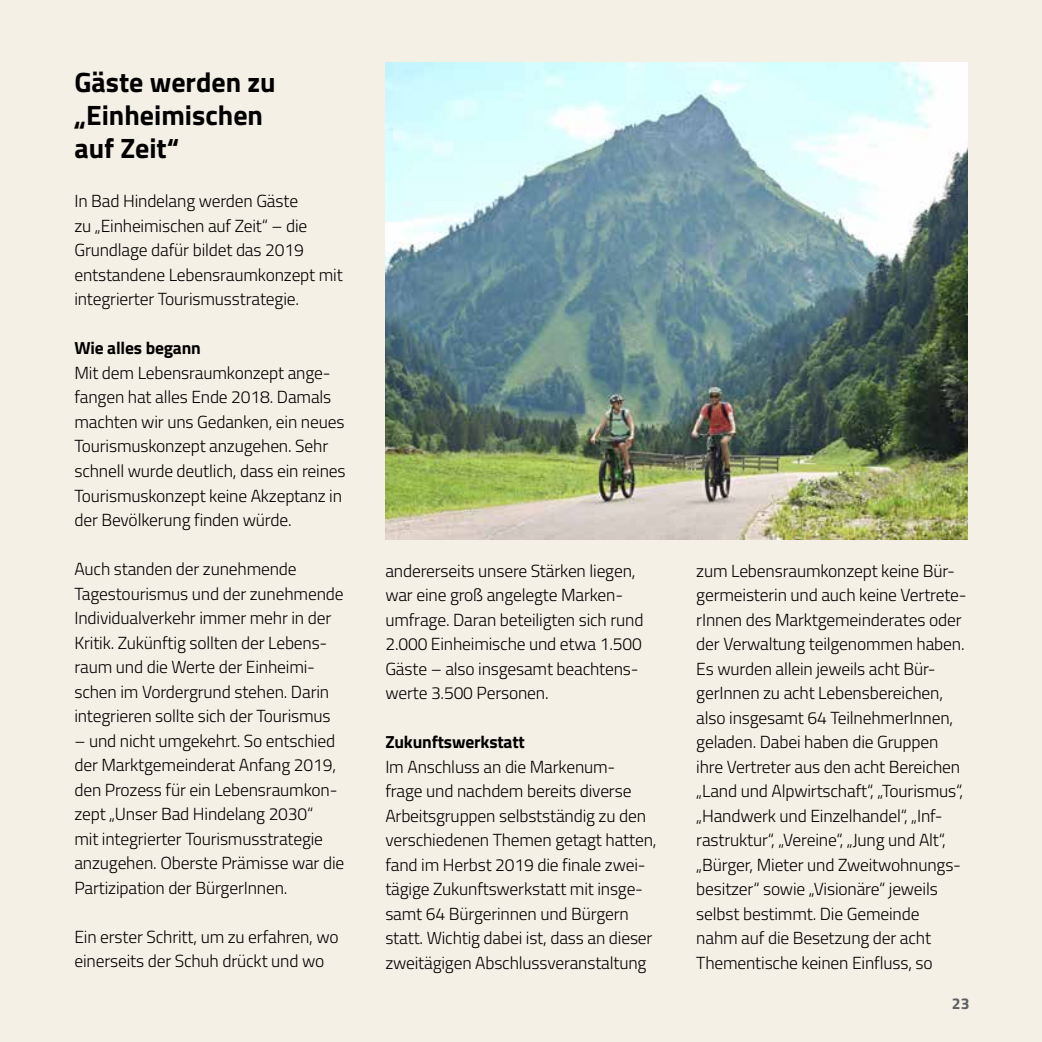
<style>
.page{position:relative;width:1042px;height:1042px;background:#f5f0e5}
.page>*{position:absolute;margin:0;border:0;box-sizing:border-box;transform-origin:0 0}
.t1{font:700 28px/33.2px "Cairo";color:#000}
.t2{font:300 17.5px/24.5px "Cairo";letter-spacing:-.01em;color:#000}
.t3{font:700 17.5px "Cairo";letter-spacing:-.01em;color:#000}
.t4{font:700 15.75px "Cairo";color:#5c6062}
</style>
<div class="page">
<img style="left:385px;top:62px;width:582px;height:477px">
<h1 class="t1" style="left:74px;top:65px;width:203px">Gäste werden zu „Einheimischen auf Zeit“</h1>
<p class="t2" style="left:74px;top:189px;width:270px">In Bad Hindelang werden Gäste<br>zu „Einheimischen auf Zeit“ – die Grundlage dafür bildet das 2019 entstandene Lebensraumkonzept mit integrierter Tourismusstrategie.</p>
<p class="t3" style="left:74px;top:334px;width:128px">Wie alles begann</p>
<p class="t2" style="left:74px;top:361px;width:273px">Mit dem Lebensraumkonzept ange&shy;fangen hat alles Ende 2018. Damals machten wir uns Gedanken, ein neues Tourismuskonzept anzugehen. Sehr schnell wurde deutlich, dass ein reines Tourismuskonzept keine Akzeptanz in der Bevölkerung finden würde.</p>
<p class="t2" style="left:74px;top:557px;width:271px">Auch standen der zunehmende Tagestourismus und der zunehmende Individualverkehr immer mehr in der Kritik. Zukünftig sollten der Lebens&shy;raum und die Werte der Einheimi&shy;schen im Vordergrund stehen. Darin integrieren sollte sich der Tourismus</p>
<p class="t2" style="left:74px;top:728px;width:271px">– und nicht umgekehrt. So entschied der Marktgemeinderat Anfang 2019, den Prozess für ein Lebensraumkon&shy;zept „Unser Bad Hindelang 2030“<br>mit integrierter Tourismusstrategie anzugehen. Oberste Prämisse war die Partizipation der BürgerInnen.</p>
<p class="t2" style="left:74px;top:924px;width:266px">Ein erster Schritt, um zu erfahren, wo einerseits der Schuh drückt und wo</p>
<p class="t2" style="left:385px;top:558px;width:260px">andererseits unsere Stärken liegen, war eine groß angelegte Marken&shy;umfrage. Daran beteiligten sich rund 2.000 Einheimische und etwa 1.500<br>Gäste – also insgesamt beachtens&shy;werte 3.500 Personen.</p>
<p class="t3" style="left:385px;top:728px;width:141px">Zukunftswerkstatt</p>
<p class="t2" style="left:385px;top:754px;width:273px">Im Anschluss an die Markenum&shy;frage und nachdem bereits diverse Arbeitsgruppen selbstständig zu den verschiedenen Themen getagt hatten, fand im Herbst 2019 die finale zwei&shy;tägige Zukunftswerkstatt mit insge&shy;samt 64 Bürgerinnen und Bürgern statt. Wichtig dabei ist, dass an dieser zweitägigen Abschlussveranstaltung</p>
<p class="t2" style="left:696px;top:558px;width:272px">zum Lebensraumkonzept keine Bür&shy;germeisterin und auch keine Vertrete&shy;rInnen des Marktgemeinderates oder der Verwaltung teilgenommen haben.<br>Es wurden allein jeweils acht Bür&shy;gerInnen zu acht Lebensbereichen, also insgesamt 64 TeilnehmerInnen, geladen. Dabei haben die Gruppen ihre Vertreter aus den acht Bereichen „Land und Alpwirtschaft“, „Tourismus“, „Handwerk und Einzelhandel“, „Inf&shy;rastruktur“, „Vereine“, „Jung und Alt“, „Bürger, Mieter und Zweitwohnungs&shy;besitzer“ sowie „Visionäre“ jeweils selbst bestimmt. Die Gemeinde<br>nahm auf die Besetzung der acht Thementische keinen Einfluss, so</p>
<p class="t4" style="left:952px;top:990px;width:19px">23</p>
</div>
